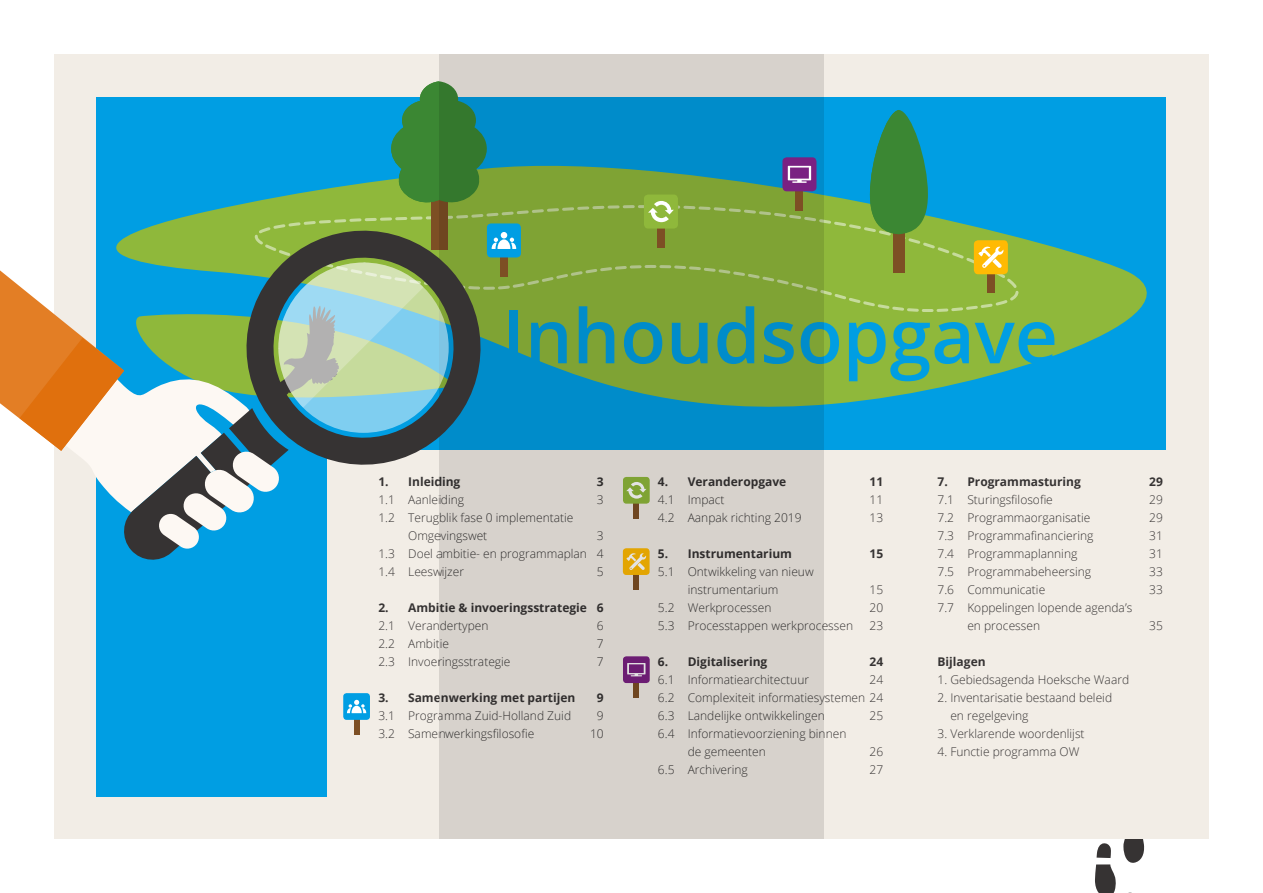
<style>
.page{position:relative;width:1263px;height:893px;background:#fff}
.page>*{position:absolute;margin:0;border:0;box-sizing:border-box;transform-origin:0 0}
.t1{font:600 75px "Open Sans";color:#009ee3}
.t2{font:300 12px/18px "Open Sans";color:#363333}
.t3{font:700 12px "Open Sans";color:#363333}
</style>
<div class="page">
<svg style="left:1123px;top:839px;width:22px;height:24px"></svg>
<svg style="left:1096px;top:843px;width:15px;height:15px"></svg>
<svg style="left:1095px;top:864px;width:21px;height:29px"></svg>
<div style="left:54px;top:54px;width:1155px;height:785px;background:#f2ede6"></div>
<div style="left:97px;top:97px;width:1069px;height:699px;background:#009ee3"></div>
<svg style="left:1020px;top:237px;width:127px;height:130px;fill:#8fb83b"></svg>
<div style="left:327px;top:450px;width:860px;height:360px;background:#f2ede6"></div>
<div style="left:354px;top:696px;width:5px;height:39px;background:#7d4f24"></div>
<div style="left:343px;top:693px;width:27px;height:27px;background:#009ee3;border-radius:3px"></div>
<svg style="left:347px;top:700px;width:19px;height:13px"></svg>
<div style="left:439px;top:54px;width:385px;height:785px;background:#d7d2cc"></div>
<svg style="left:0;top:81px;width:1020px;height:489px"></svg>
<h1 class="t1" style="left:502px;top:285px;width:557px">Inhoudsopgave</h1>
<p class="t3" style="left:378px;top:473px;width:83px">1. Inleiding</p>
<p class="t3" style="left:597px;top:473px;width:8px">3</p>
<p class="t2" style="left:378px;top:490px;width:87px">1.1 Aanleiding</p>
<p class="t2" style="left:597px;top:490px;width:8px">3</p>
<p class="t2" style="left:408px;top:508px;width:167px;text-indent:-30px">1.2 Terugblik fase 0 implementatie<br>Omgevingswet</p>
<p class="t2" style="left:378px;top:526px;width:227px;text-align:justify;text-indent:219px">3<br>1.3 Doel ambitie- en programmaplan 4<br>1.4 Leeswijzer</p>
<p class="t2" style="left:597px;top:562px;width:8px">5</p>
<p class="t3" style="left:378px;top:599px;width:227px">2. Ambitie &amp; invoeringsstrategie 6</p>
<p class="t2" style="left:378px;top:616px;width:112px">2.1 Verandertypen</p>
<p class="t2" style="left:597px;top:616px;width:8px">6</p>
<p class="t2" style="left:378px;top:634px;width:72px">2.2 Ambitie</p>
<p class="t2" style="left:597px;top:634px;width:8px">7</p>
<p class="t2" style="left:378px;top:652px;width:134px">2.3 Invoeringsstrategie</p>
<p class="t2" style="left:597px;top:652px;width:8px">7</p>
<p class="t3" style="left:378px;top:689px;width:199px">3. Samenwerking met partijen</p>
<p class="t3" style="left:597px;top:689px;width:8px">9</p>
<p class="t2" style="left:378px;top:706px;width:194px">3.1 Programma Zuid-Holland Zuid</p>
<p class="t2" style="left:597px;top:706px;width:8px">9</p>
<p class="t2" style="left:378px;top:724px;width:157px">3.2 Samenwerkingsfilosofie</p>
<p class="t2" style="left:590px;top:724px;width:15px">10</p>
<p class="t3" style="left:658px;top:473px;width:130px">4. Veranderopgave</p>
<p class="t3" style="left:870px;top:473px;width:15px">11</p>
<p class="t2" style="left:658px;top:490px;width:68px">4.1 Impact</p>
<p class="t2" style="left:870px;top:490px;width:15px">11</p>
<p class="t2" style="left:658px;top:508px;width:145px">4.2 Aanpak richting 2019</p>
<p class="t2" style="left:870px;top:508px;width:15px">13</p>
<p class="t3" style="left:658px;top:545px;width:136px">5. Instrumentarium</p>
<p class="t3" style="left:870px;top:545px;width:15px">15</p>
<p class="t2" style="left:658px;top:562px;width:157px;text-align:center">5.1 Ontwikkeling van nieuw instrumentarium</p>
<p class="t2" style="left:870px;top:580px;width:15px">15</p>
<p class="t2" style="left:658px;top:598px;width:115px">5.2 Werkprocessen</p>
<p class="t2" style="left:870px;top:598px;width:15px">20</p>
<p class="t2" style="left:658px;top:616px;width:197px">5.3 Processtappen werkprocessen</p>
<p class="t2" style="left:870px;top:616px;width:15px">23</p>
<p class="t3" style="left:658px;top:653px;width:111px">6. Digitalisering</p>
<p class="t3" style="left:870px;top:653px;width:15px">24</p>
<p class="t2" style="left:658px;top:670px;width:153px">6.1 Informatiearchitectuur</p>
<p class="t2" style="left:658px;top:670px;width:227px;text-align:justify;text-indent:212px">24<br>6.2 Complexiteit informatiesystemen 24<br>6.3 Landelijke ontwikkelingen</p>
<p class="t2" style="left:870px;top:706px;width:15px">25</p>
<p class="t2" style="left:688px;top:724px;width:160px;text-indent:-30px">6.4 Informatievoorziening binnen de gemeenten</p>
<p class="t2" style="left:870px;top:742px;width:15px">26</p>
<p class="t2" style="left:658px;top:760px;width:91px">6.5 Archivering</p>
<p class="t2" style="left:870px;top:760px;width:15px">27</p>
<p class="t3" style="left:937px;top:473px;width:145px">7. Programmasturing</p>
<p class="t3" style="left:1149px;top:473px;width:15px">29</p>
<p class="t2" style="left:937px;top:490px;width:117px">7.1 Sturingsfilosofie</p>
<p class="t2" style="left:1149px;top:490px;width:15px">29</p>
<p class="t2" style="left:937px;top:508px;width:154px">7.2 Programmaorganisatie</p>
<p class="t2" style="left:1149px;top:508px;width:15px">29</p>
<p class="t2" style="left:937px;top:526px;width:157px">7.3 Programmafinanciering</p>
<p class="t2" style="left:1149px;top:526px;width:15px">31</p>
<p class="t2" style="left:937px;top:544px;width:141px">7.4 Programmaplanning</p>
<p class="t2" style="left:1149px;top:544px;width:15px">31</p>
<p class="t2" style="left:937px;top:562px;width:155px">7.5 Programmabeheersing</p>
<p class="t2" style="left:1149px;top:562px;width:15px">33</p>
<p class="t2" style="left:937px;top:580px;width:109px">7.6 Communicatie</p>
<p class="t2" style="left:1149px;top:580px;width:15px">33</p>
<p class="t2" style="left:967px;top:598px;width:166px;text-indent:-30px">7.7 Koppelingen lopende agenda’s en processen</p>
<p class="t2" style="left:1149px;top:616px;width:15px">35</p>
<p class="t3" style="left:937px;top:653px;width:50px">Bijlagen</p>
<p class="t2" style="left:937px;top:670px;width:193px">1. Gebiedsagenda Hoeksche Waard</p>
<p class="t2" style="left:950px;top:688px;width:163px;text-indent:-13px">2. Inventarisatie bestaand beleid en regelgeving</p>
<p class="t2" style="left:937px;top:724px;width:149px">3. Verklarende woordenlijst</p>
<p class="t2" style="left:937px;top:742px;width:143px">4. Functie programma OW</p>
</div>
